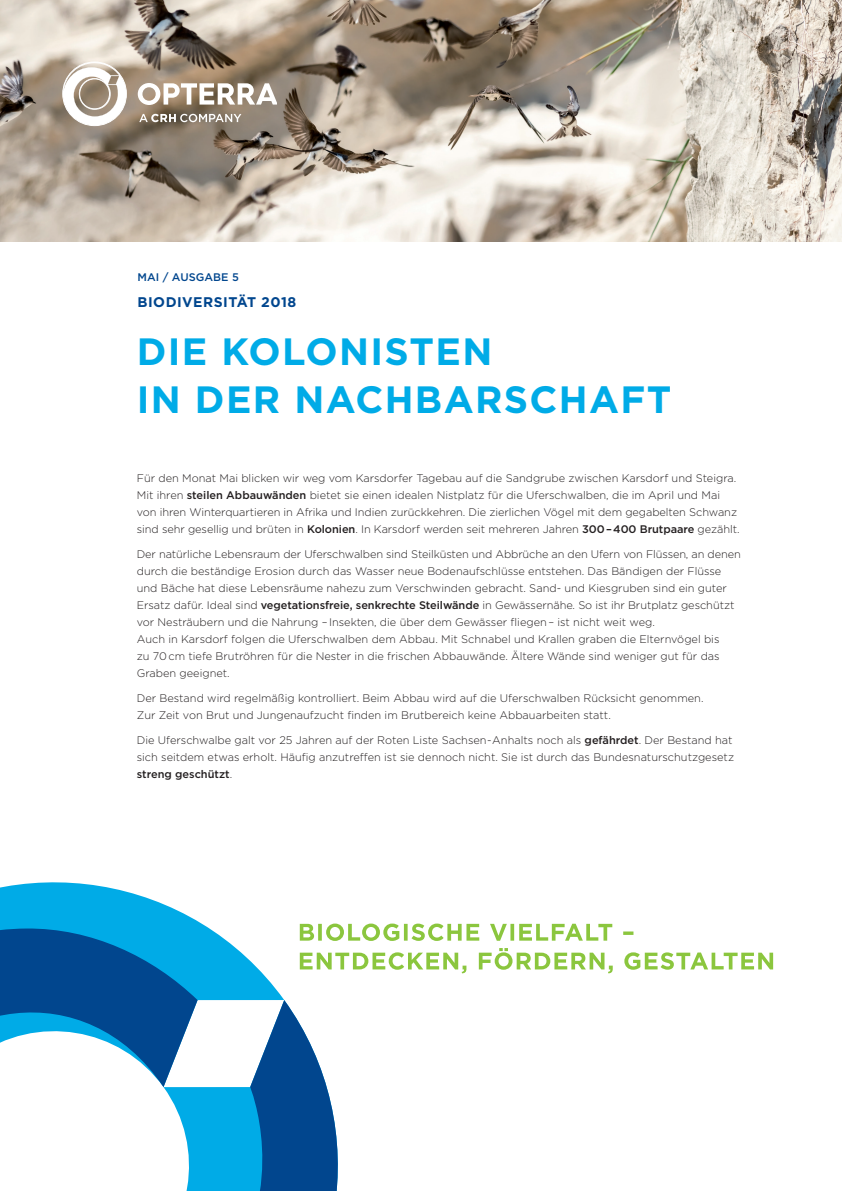
<style>
.page{position:relative;width:842px;height:1191px;background:#fff}
.page>*{position:absolute;margin:0;border:0;box-sizing:border-box;transform-origin:0 0}
.t1{font:700 38px/48px "Gotham";letter-spacing:.035em;color:#00abe7}
.t2{font:700 14px "Gotham";letter-spacing:.035em;color:#01468e}
.t3{font:300 11px/17px "Gotham";color:#231f20}
.t4{font:500 11px "Gotham";letter-spacing:.005em;color:#01468e}
.s1{font-weight:500}
</style>
<div class="page">
<img style="left:0;top:0;width:842px;height:241px">
<svg style="left:139px;top:114px;width:102px;height:8px"></svg>
<svg style="left:138px;top:83px;width:139px;height:22px"></svg>
<svg style="left:63px;top:62px;width:63px;height:64px"></svg>
<svg style="left:0;top:882px;width:300px;height:46px;fill:#00abe7"></svg>
<svg style="left:0;top:928px;width:338px;height:263px"></svg>
<svg style="left:300px;top:948px;width:473px;height:25px"></svg>
<svg style="left:300px;top:923px;width:333px;height:18px"></svg>
<p class="t4" style="left:137px;top:270px;width:103px">MAI / AUSGABE 5</p>
<p class="t2" style="left:137px;top:293px;width:160px">BIODIVERSITÄT 2018</p>
<h1 class="t1" style="left:137px;top:327px;width:536px">DIE KOLONISTEN<br>IN DER NACHBARSCHAFT</h1>
<p class="t3" style="left:137px;top:469px;width:604px">Für den Monat Mai blicken wir weg vom Karsdorfer Tagebau auf die Sandgrube zwischen Karsdorf und Steigra.<br>Mit ihren <span class="s1">steilen Abbauwänden</span> bietet sie einen idealen Nistplatz für die Uferschwalben, die im April und Mai von ihren Winterquartieren in Afrika und Indien zurückkehren. Die zierlichen Vögel mit dem gegabelten Schwanz sind sehr gesellig und brüten in <span class="s1">Kolonien</span>. In Karsdorf werden seit mehreren Jahren <span class="s1">300 – 400 Brutpaare</span> gezählt.</p>
<p class="t3" style="left:137px;top:545px;width:605px">Der natürliche Lebensraum der Uferschwalben sind Steilküsten und Abbrüche an den Ufern von Flüssen, an denen durch die beständige Erosion durch das Wasser neue Bodenaufschlüsse entstehen. Das Bändigen der Flüsse und Bäche hat diese Lebensräume nahezu zum Verschwinden gebracht. Sand- und Kiesgruben sind ein guter Ersatz dafür. Ideal sind <span class="s1">vegetationsfreie, senkrechte Steilwände</span> in Gewässernähe. So ist ihr Brutplatz geschützt vor Nesträubern und die Nahrung – Insekten, die über dem Gewässer fliegen – ist nicht weit weg.<br>Auch in Karsdorf folgen die Uferschwalben dem Abbau. Mit Schnabel und Krallen graben die Elternvögel bis<br>zu 70 cm tiefe Brutröhren für die Nester in die frischen Abbauwände. Ältere Wände sind weniger gut für das Graben geeignet.</p>
<p class="t3" style="left:137px;top:689px;width:568px">Der Bestand wird regelmäßig kontrolliert. Beim Abbau wird auf die Uferschwalben Rücksicht genommen.<br>Zur Zeit von Brut und Jungenaufzucht finden im Brutbereich keine Abbauarbeiten statt.</p>
<p class="t3" style="left:137px;top:731px;width:599px">Die Uferschwalbe galt vor 25 Jahren auf der Roten Liste Sachsen-Anhalts noch als <span class="s1">gefährdet</span>. Der Bestand hat sich seitdem etwas erholt. Häufig anzutreffen ist sie dennoch nicht. Sie ist durch das Bundesnaturschutzgesetz <span class="s1">streng geschützt</span>.</p>
</div>
